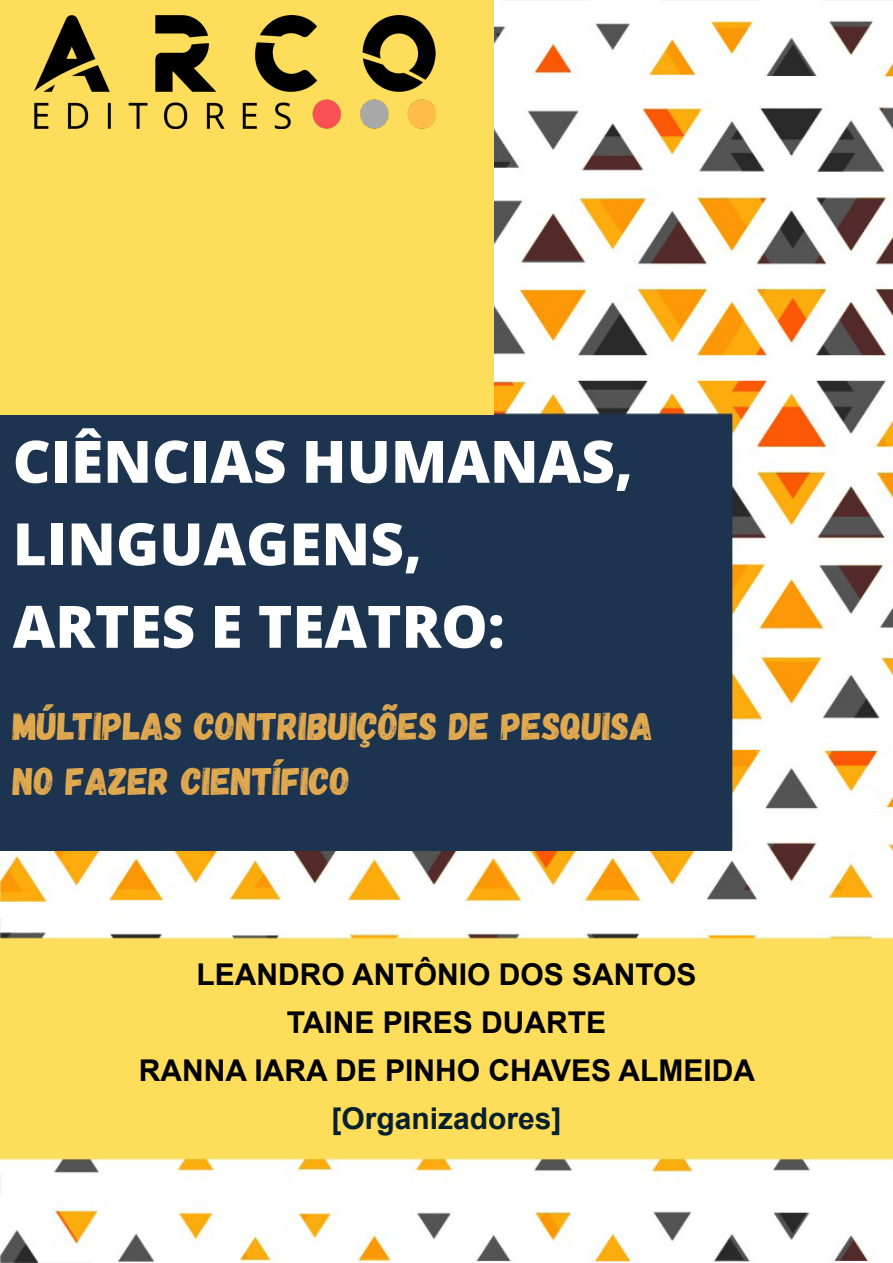
<style>
.page{position:relative;width:893px;height:1263px;background:#fff}
.page>*{position:absolute;margin:0;border:0;box-sizing:border-box;transform-origin:0 0}
.t1{font:800 58.5px/82.5px "Open Sans";color:#fff}
.t2{font:39px/55.5px "Gagalin";color:#e0a950}
.t3{font:700 30px/48px "Arial";color:#000;text-align:center}
.t4{font:700 30px "Arial";color:#06202c}
</style>
<div class="page">
<img style="left:0;top:0;width:893px;height:1263px">
<div style="left:0;top:0;width:493px;height:415px;background:#fedd5b"></div>
<div style="left:0;top:940px;width:893px;height:217px;background:#fedd5b"></div>
<div style="left:0;top:415px;width:731px;height:435px;background:#1c3450"></div>
<img style="left:34px;top:16px;width:402px;height:113px">
<h1 class="t1" style="left:13px;top:417px;width:622px">CIÊNCIAS HUMANAS,<br>LINGUAGENS,<br>ARTES E TEATRO:</h1>
<h2 class="t2" style="left:13px;top:699px;width:642px">MÚLTIPLAS CONTRIBUIÇÕES DE PESQUISA<br>NO FAZER CIENTÍFICO</h2>
<p class="t3" style="left:139px;top:951px;width:618px">LEANDRO ANTÔNIO DOS SANTOS<br>TAINE PIRES DUARTE<br>RANNA IARA DE PINHO CHAVES ALMEIDA</p>
<p class="t4" style="left:331px;top:1097px;width:232px">[Organizadores]</p>
</div>
